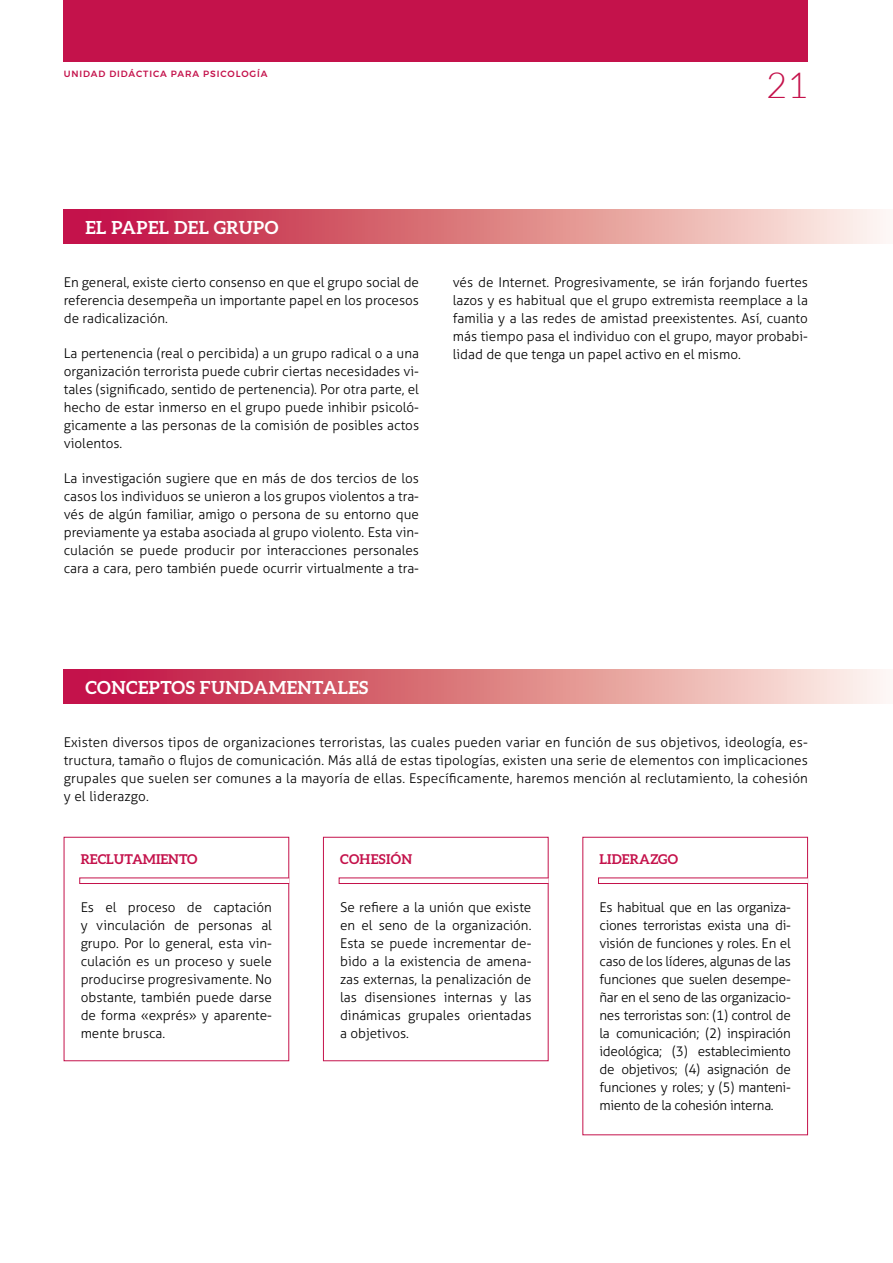
<style>
.page{position:relative;width:893px;height:1263px;background:#fff}
.page>*{position:absolute;margin:0;border:0;box-sizing:border-box;transform-origin:0 0}
.t1{font:300 36px "Lato";color:#c4124b}
.H2_Subtítulo{font:700 18px "Aleo";letter-spacing:.025em;color:#fff}
.credit_text{font:300 13.5px/18px "Aller";color:#000;text-align:justify}
.t2{font:700 13.5px "Aleo";letter-spacing:.01em;color:#c4124b}
.t3{font:500 9px "Montserrat";letter-spacing:.1em;color:#c4124b}
</style>
<div class="page">
<div style="left:64px;top:0;width:744px;height:62px;background:#c4124b"></div>
<svg style="left:64px;top:209px;width:819px;height:35px;background:#dd7c88"></svg>
<svg style="left:64px;top:669px;width:819px;height:35px;background:#dd7c88"></svg>
<div style="left:323px;top:837px;width:226px;height:224px;border:1px solid #c4124b"></div>
<div style="left:582px;top:837px;width:226px;height:298px;border:1px solid #c4124b"></div>
<div style="left:79px;top:877px;width:211px;height:7px;background:#fff;border:1px solid #c4124b"></div>
<div style="left:339px;top:877px;width:210px;height:7px;background:#fff;border:1px solid #c4124b"></div>
<div style="left:598px;top:877px;width:210px;height:7px;background:#fff;border:1px solid #c4124b"></div>
<p class="t3" style="left:64px;top:66px;width:205px">UNIDAD DIDÁCTICA PARA PSICOLOGÍA</p>
<h1 class="t1" style="left:766px;top:66px;width:43px">21</h1>
<p class="H2_Subtítulo" style="left:85px;top:217px;width:195px">EL PAPEL DEL GRUPO</p>
<p class="credit_text" style="left:64px;top:273px;width:357px">En general, existe cierto consenso en que el grupo social de referencia desempeña un importante papel en los procesos de radicalización.</p>
<p class="credit_text" style="left:64px;top:344px;width:357px">La pertenencia (real o percibida) a un grupo radical o a una organización terrorista puede cubrir ciertas necesidades vi&shy;tales (significado, sentido de pertenencia). Por otra parte, el hecho de estar inmerso en el grupo puede inhibir psicoló&shy;gicamente a las personas de la comisión de posibles actos violentos.</p>
<p class="credit_text" style="left:64px;top:469px;width:357px">La investigación sugiere que en más de dos tercios de los casos los individuos se unieron a los grupos violentos a tra&shy;vés de algún familiar, amigo o persona de su entorno que previamente ya estaba asociada al grupo violento. Esta vin&shy;culación se puede producir por interacciones personales cara a cara, pero también puede ocurrir virtualmente a tra-</p>
<p class="credit_text" style="left:453px;top:273px;width:357px">vés de Internet. Progresivamente, se irán forjando fuertes lazos y es habitual que el grupo extremista reemplace a la familia y a las redes de amistad preexistentes. Así, cuanto más tiempo pasa el individuo con el grupo, mayor probabi&shy;lidad de que tenga un papel activo en el mismo.</p>
<p class="H2_Subtítulo" style="left:85px;top:677px;width:284px">CONCEPTOS FUNDAMENTALES</p>
<p class="credit_text" style="left:64px;top:733px;width:746px">Existen diversos tipos de organizaciones terroristas, las cuales pueden variar en función de sus objetivos, ideología, es&shy;tructura, tamaño o flujos de comunicación. Más allá de estas tipologías, existen una serie de elementos con implicaciones grupales que suelen ser comunes a la mayoría de ellas. Específicamente, haremos mención al reclutamiento, la cohesión y el liderazgo.</p>
<p class="t2" style="left:81px;top:851px;width:118px">RECLUTAMIENTO</p>
<p class="credit_text" style="left:81px;top:898px;width:193px">Es el proceso de captación y vinculación de personas al grupo. Por lo general, esta vin&shy;culación es un proceso y suele producirse progresivamente. No obstante, también puede darse de forma «exprés» y aparente&shy;mente brusca.</p>
<p class="t2" style="left:340px;top:851px;width:74px">COHESIÓN</p>
<p class="credit_text" style="left:340px;top:898px;width:193px">Se refiere a la unión que existe en el seno de la organización.<br>Esta se puede incrementar de&shy;bido a la existencia de amena&shy;zas externas, la penalización de las disensiones internas y las dinámicas grupales orientadas a objetivos.</p>
<p class="t2" style="left:599px;top:851px;width:80px">LIDERAZGO</p>
<p class="credit_text" style="left:599px;top:898px;width:193px">Es habitual que en las organiza&shy;ciones terroristas exista una di&shy;visión de funciones y roles. En el caso de los líderes, algunas de las funciones que suelen desempe&shy;ñar en el seno de las organizacio&shy;nes terroristas son: (1) control de la comunicación; (2) inspiración ideológica; (3) establecimiento de objetivos; (4) asignación de funciones y roles; y (5) manteni&shy;miento de la cohesión interna.</p>
</div>
